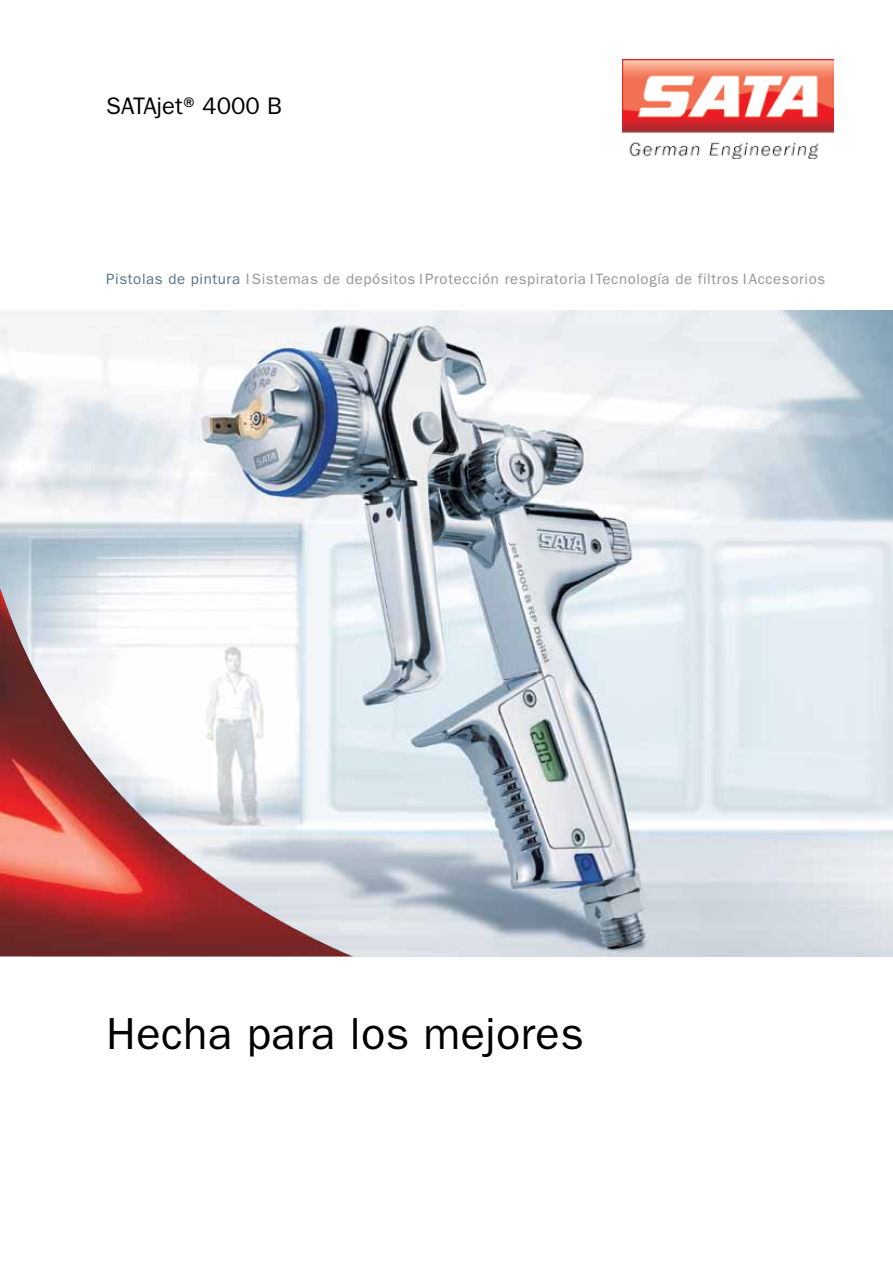
<style>
.page{position:relative;width:893px;height:1263px;background:#fff}
.page>*{position:absolute;margin:0;border:0;box-sizing:border-box;transform-origin:0 0}
.t1{font:45px "ITC Franklin Gothic Std";letter-spacing:.01em;color:#000}
.t2{font:24px "ITC Franklin Gothic Std";color:#000}
.t3{font:15px "ITC Franklin Gothic Std";letter-spacing:.04em;color:#939598}
.s1{color:#567483}
</style>
<div class="page">
<img style="left:0;top:310px;width:893px;height:647px">
<img style="left:623px;top:60px;width:210px;height:98px">
<img style="left:0;top:588px;width:356px;height:368px">
<h2 class="t2" style="left:106px;top:92px;width:177px">SATAjet® 4000 B</h2>
<p class="t3" style="left:106px;top:270px;width:720px"><span class="s1">Pistolas de pintura</span> I Sistemas de depósitos I Protección respiratoria I Tecnología de filtros I Accesorios</p>
<h1 class="t1" style="left:106px;top:1007px;width:479px">Hecha para los mejores</h1>
</div>
